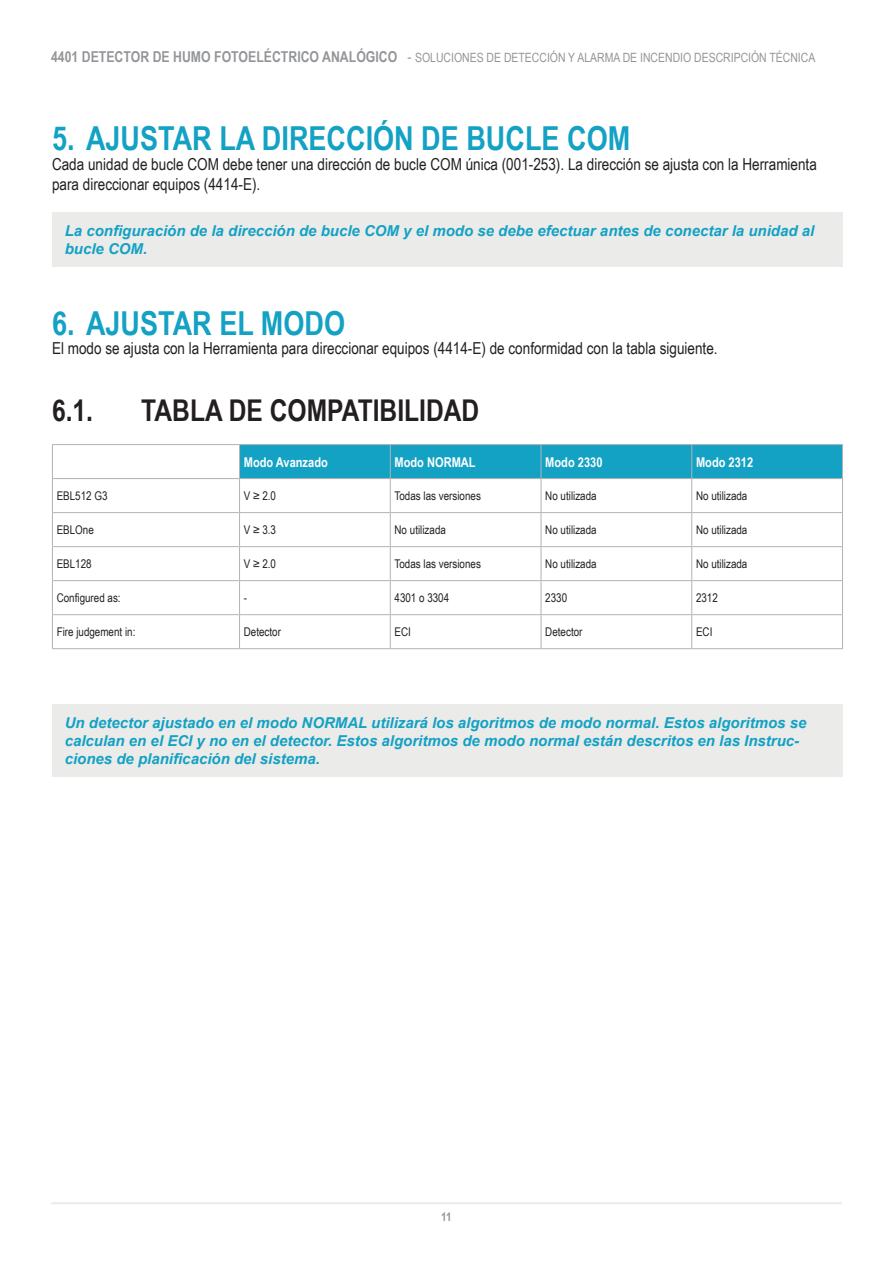
<style>
.page{position:relative;width:893px;height:1263px;background:#fff}
.page>*{position:absolute;margin:0;border:0;box-sizing:border-box;transform-origin:0 0}
.t1{font:700 33px "Arial Narrow";color:#13a1c4}
.t2{font:700 30px "Arial Narrow";color:#231f20}
.t3{font:16.5px/19.8px "Arial Narrow";color:#231f20}
.NOTE{font:italic 700 15px/18px "Arial";color:#13a1c4}
.Table_header{font:700 13.5px "Arial Narrow";color:#fff}
.t4{font:12.75px "Arial Narrow";color:#939598}
.Table_text{font:12px "Arial Narrow";color:#231f20}
.t5{font:700 12px "Arial Narrow";color:#939598}
.s1{font-weight:700;font-size:15px}
.s2{font-size:15px}
</style>
<div class="page">
<hr style="left:51px;top:1202px;width:791px;height:2px;background:#ebebea">
<div style="left:52px;top:213px;width:790px;height:54px;background:#ebebea"></div>
<div style="left:240px;top:445px;width:602px;height:33px;background:#13a1c4"></div>
<hr style="left:52px;top:444px;width:188px;height:1px;background:#b2b3b7">
<hr style="left:52px;top:445px;width:1px;height:33px;background:#b2b3b7">
<hr style="left:240px;top:444px;width:150px;height:1px;background:#b2b3b7">
<hr style="left:239px;top:445px;width:1px;height:33px;background:#b2b3b7">
<hr style="left:390px;top:444px;width:151px;height:1px;background:#b2b3b7">
<hr style="left:390px;top:445px;width:1px;height:33px;background:#b2b3b7">
<hr style="left:541px;top:444px;width:151px;height:1px;background:#b2b3b7">
<hr style="left:541px;top:445px;width:1px;height:33px;background:#b2b3b7">
<hr style="left:692px;top:444px;width:151px;height:1px;background:#b2b3b7">
<hr style="left:691px;top:445px;width:1px;height:33px;background:#b2b3b7">
<hr style="left:842px;top:445px;width:1px;height:33px;background:#b2b3b7">
<hr style="left:52px;top:478px;width:188px;height:1px;background:#b2b3b7">
<hr style="left:52px;top:479px;width:1px;height:33px;background:#b2b3b7">
<hr style="left:240px;top:478px;width:150px;height:1px;background:#b2b3b7">
<hr style="left:239px;top:479px;width:1px;height:33px;background:#b2b3b7">
<hr style="left:390px;top:478px;width:151px;height:1px;background:#b2b3b7">
<hr style="left:390px;top:479px;width:1px;height:33px;background:#b2b3b7">
<hr style="left:541px;top:478px;width:151px;height:1px;background:#b2b3b7">
<hr style="left:541px;top:479px;width:1px;height:33px;background:#b2b3b7">
<hr style="left:692px;top:478px;width:151px;height:1px;background:#b2b3b7">
<hr style="left:691px;top:479px;width:1px;height:33px;background:#b2b3b7">
<hr style="left:842px;top:479px;width:1px;height:33px;background:#b2b3b7">
<hr style="left:52px;top:512px;width:188px;height:1px;background:#b2b3b7">
<hr style="left:52px;top:513px;width:1px;height:33px;background:#b2b3b7">
<hr style="left:240px;top:512px;width:150px;height:1px;background:#b2b3b7">
<hr style="left:239px;top:513px;width:1px;height:33px;background:#b2b3b7">
<hr style="left:390px;top:512px;width:151px;height:1px;background:#b2b3b7">
<hr style="left:390px;top:513px;width:1px;height:33px;background:#b2b3b7">
<hr style="left:541px;top:512px;width:151px;height:1px;background:#b2b3b7">
<hr style="left:541px;top:513px;width:1px;height:33px;background:#b2b3b7">
<hr style="left:692px;top:512px;width:151px;height:1px;background:#b2b3b7">
<hr style="left:691px;top:513px;width:1px;height:33px;background:#b2b3b7">
<hr style="left:842px;top:513px;width:1px;height:33px;background:#b2b3b7">
<hr style="left:52px;top:546px;width:188px;height:1px;background:#b2b3b7">
<hr style="left:52px;top:547px;width:1px;height:33px;background:#b2b3b7">
<hr style="left:240px;top:546px;width:150px;height:1px;background:#b2b3b7">
<hr style="left:239px;top:547px;width:1px;height:33px;background:#b2b3b7">
<hr style="left:390px;top:546px;width:151px;height:1px;background:#b2b3b7">
<hr style="left:390px;top:547px;width:1px;height:33px;background:#b2b3b7">
<hr style="left:541px;top:546px;width:151px;height:1px;background:#b2b3b7">
<hr style="left:541px;top:547px;width:1px;height:33px;background:#b2b3b7">
<hr style="left:692px;top:546px;width:151px;height:1px;background:#b2b3b7">
<hr style="left:691px;top:547px;width:1px;height:33px;background:#b2b3b7">
<hr style="left:842px;top:547px;width:1px;height:33px;background:#b2b3b7">
<hr style="left:52px;top:580px;width:188px;height:1px;background:#b2b3b7">
<hr style="left:52px;top:581px;width:1px;height:33px;background:#b2b3b7">
<hr style="left:240px;top:580px;width:150px;height:1px;background:#b2b3b7">
<hr style="left:239px;top:581px;width:1px;height:33px;background:#b2b3b7">
<hr style="left:390px;top:580px;width:151px;height:1px;background:#b2b3b7">
<hr style="left:390px;top:581px;width:1px;height:33px;background:#b2b3b7">
<hr style="left:541px;top:580px;width:151px;height:1px;background:#b2b3b7">
<hr style="left:541px;top:581px;width:1px;height:33px;background:#b2b3b7">
<hr style="left:692px;top:580px;width:151px;height:1px;background:#b2b3b7">
<hr style="left:691px;top:581px;width:1px;height:33px;background:#b2b3b7">
<hr style="left:842px;top:581px;width:1px;height:33px;background:#b2b3b7">
<hr style="left:52px;top:614px;width:188px;height:1px;background:#b2b3b7">
<hr style="left:52px;top:615px;width:1px;height:33px;background:#b2b3b7">
<hr style="left:240px;top:614px;width:150px;height:1px;background:#b2b3b7">
<hr style="left:239px;top:615px;width:1px;height:33px;background:#b2b3b7">
<hr style="left:390px;top:614px;width:151px;height:1px;background:#b2b3b7">
<hr style="left:390px;top:615px;width:1px;height:33px;background:#b2b3b7">
<hr style="left:541px;top:614px;width:151px;height:1px;background:#b2b3b7">
<hr style="left:541px;top:615px;width:1px;height:33px;background:#b2b3b7">
<hr style="left:692px;top:614px;width:151px;height:1px;background:#b2b3b7">
<hr style="left:691px;top:615px;width:1px;height:33px;background:#b2b3b7">
<hr style="left:842px;top:615px;width:1px;height:33px;background:#b2b3b7">
<hr style="left:52px;top:648px;width:188px;height:1px;background:#b2b3b7">
<hr style="left:240px;top:648px;width:150px;height:1px;background:#b2b3b7">
<hr style="left:390px;top:648px;width:151px;height:1px;background:#b2b3b7">
<hr style="left:541px;top:648px;width:151px;height:1px;background:#b2b3b7">
<hr style="left:692px;top:648px;width:151px;height:1px;background:#b2b3b7">
<div style="left:52px;top:704px;width:790px;height:73px;background:#ebebea"></div>
<p class="t4" style="left:51px;top:48px;width:766px"><span class="s1">4401 DETECTOR DE HUMO FOTOELÉCTRICO ANALÓGICO</span> <span class="s2">-</span> SOLUCIONES DE DETECCIÓN Y ALARMA DE INCENDIO DESCRIPCIÓN TÉCNICA</p>
<p class="t1" style="left:52px;top:113px;width:580px">5. AJUSTAR LA DIRECCIÓN DE BUCLE COM</p>
<p class="t3" style="left:52px;top:153px;width:766px">Cada unidad de bucle COM debe tener una dirección de bucle COM única (001-253). La dirección se ajusta con la Herramienta para direccionar equipos (4414-E).</p>
<p class="NOTE" style="left:65px;top:223px;width:751px">La configuración de la dirección de bucle COM y el modo se debe efectuar antes de conectar la unidad al bucle COM.</p>
<p class="t1" style="left:52px;top:298px;width:295px">6. AJUSTAR EL MODO</p>
<p class="t3" style="left:52px;top:338px;width:667px">El modo se ajusta con la Herramienta para direccionar equipos (4414-E) de conformidad con la tabla siguiente.</p>
<p class="t2" style="left:52px;top:388px;width:43px">6.1.</p>
<p class="t2" style="left:141px;top:388px;width:340px">TABLA DE COMPATIBILIDAD</p>
<p class="Table_header" style="left:244px;top:451px;width:86px">Modo Avanzado</p>
<p class="Table_header" style="left:395px;top:451px;width:83px">Modo NORMAL</p>
<p class="Table_header" style="left:545px;top:451px;width:59px">Modo 2330</p>
<p class="Table_header" style="left:696px;top:451px;width:59px">Modo 2312</p>
<p class="Table_text" style="left:57px;top:487px;width:52px">EBL512 G3</p>
<p class="Table_text" style="left:244px;top:487px;width:34px">V ≥ 2.0</p>
<p class="Table_text" style="left:395px;top:487px;width:88px">Todas las versiones</p>
<p class="Table_text" style="left:545px;top:487px;width:53px">No utilizada</p>
<p class="Table_text" style="left:696px;top:487px;width:53px">No utilizada</p>
<p class="Table_text" style="left:57px;top:521px;width:39px">EBLOne</p>
<p class="Table_text" style="left:244px;top:521px;width:34px">V ≥ 3.3</p>
<p class="Table_text" style="left:395px;top:521px;width:53px">No utilizada</p>
<p class="Table_text" style="left:545px;top:521px;width:53px">No utilizada</p>
<p class="Table_text" style="left:696px;top:521px;width:53px">No utilizada</p>
<p class="Table_text" style="left:57px;top:555px;width:37px">EBL128</p>
<p class="Table_text" style="left:244px;top:555px;width:34px">V ≥ 2.0</p>
<p class="Table_text" style="left:395px;top:555px;width:88px">Todas las versiones</p>
<p class="Table_text" style="left:545px;top:555px;width:53px">No utilizada</p>
<p class="Table_text" style="left:696px;top:555px;width:53px">No utilizada</p>
<p class="Table_text" style="left:57px;top:589px;width:65px">Configured as:</p>
<p class="Table_text" style="left:244px;top:589px;width:5px">-</p>
<p class="Table_text" style="left:395px;top:589px;width:56px">4301 o 3304</p>
<p class="Table_text" style="left:545px;top:589px;width:23px">2330</p>
<p class="Table_text" style="left:696px;top:589px;width:23px">2312</p>
<p class="Table_text" style="left:57px;top:623px;width:80px">Fire judgement in:</p>
<p class="Table_text" style="left:244px;top:623px;width:39px">Detector</p>
<p class="Table_text" style="left:395px;top:623px;width:18px">ECI</p>
<p class="Table_text" style="left:545px;top:623px;width:39px">Detector</p>
<p class="Table_text" style="left:696px;top:623px;width:18px">ECI</p>
<p class="NOTE" style="left:65px;top:714px;width:743px">Un detector ajustado en el modo NORMAL utilizará los algoritmos de modo normal. Estos algoritmos se calculan en el ECI y no en el detector. Estos algoritmos de modo normal están descritos en las Instruc&shy;ciones de planificación del sistema.</p>
<p class="t5" style="left:441px;top:1207px;width:12px">11</p>
</div>
